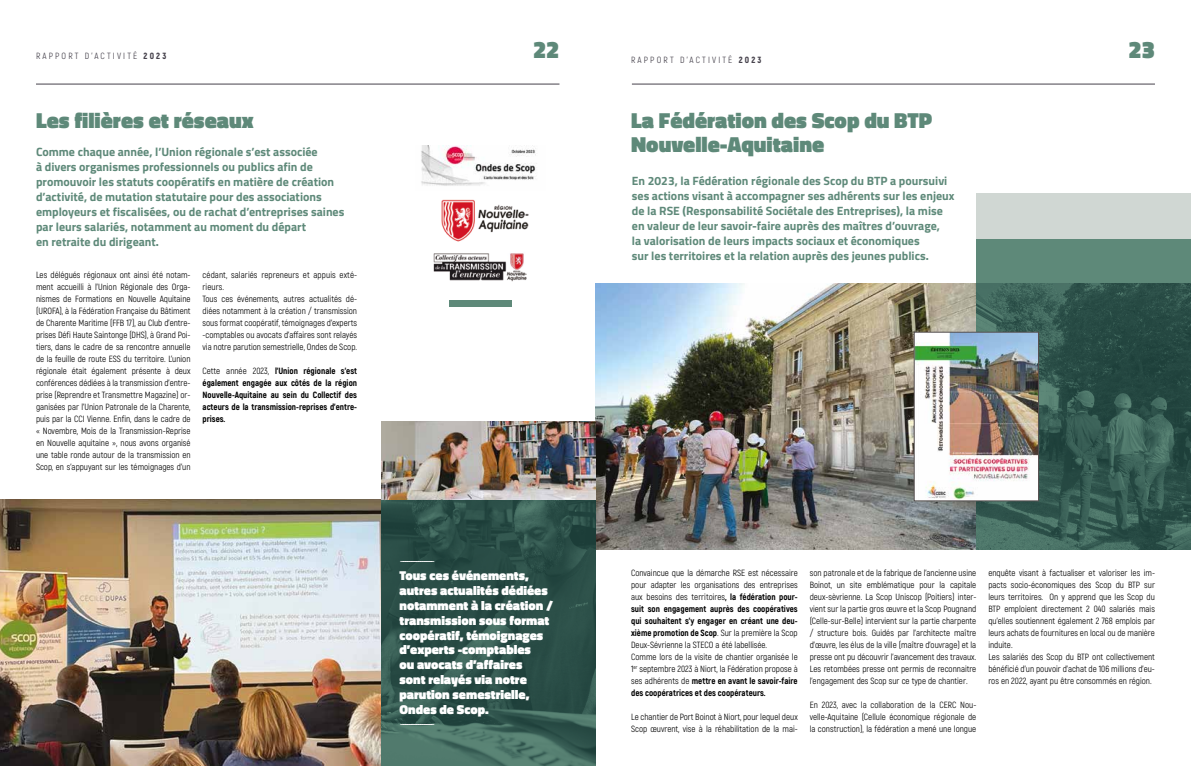
<style>
.page{position:relative;width:1191px;height:766px;background:#fff}
.page>*{position:absolute;margin:0;border:0;box-sizing:border-box;transform-origin:0 0}
.t1{font:900 24px "Titillium Web";color:#5e8979}
.t2{font:900 22px/24px "Titillium Web";color:#5e8979}
.t3{font:900 13px/14.8px "Titillium Web";color:#fff}
.t4{font:300 13px "Titillium Web";color:#fff}
.t5{font:700 12px/15px "Titillium Web";color:#5e8979}
.t6{font:9px/12px "Akrobat";color:#000}
.t7{font:800 9px/12px "Akrobat";color:#000;text-align:justify}
.t8{font:9px "Akrobat";letter-spacing:.24em;color:#46424c}
.s1{font-weight:900}
.s2{font-weight:400}
.s3{font-weight:800}
</style>
<div class="page">
<div style="left:976px;top:238px;width:215px;height:45px;background:#5e8979"></div>
<div style="left:976px;top:193px;width:215px;height:45px;background:#d0d7d3"></div>
<div style="left:449px;top:300px;width:63px;height:6px;background:#5e8979"></div>
<hr style="left:632px;top:84px;width:523px;height:1px;background:#46424c">
<hr style="left:36px;top:84px;width:523px;height:1px;background:#46424c">
<img style="left:595px;top:283px;width:381px;height:266px">
<svg style="left:976px;top:283px;width:215px;height:266px;background:#33574f"></svg>
<img style="left:433px;top:253px;width:94px;height:29px">
<img style="left:441px;top:199px;width:88px;height:43px">
<img style="left:421px;top:145px;width:116px;height:41px">
<img style="left:0;top:499px;width:381px;height:266px">
<img style="left:916px;top:334px;width:120px;height:165px">
<div style="left:914px;top:332px;width:124px;height:169px;border:1px solid #565050"></div>
<svg style="left:381px;top:499px;width:214px;height:266px;background:#30544d"></svg>
<img style="left:381px;top:421px;width:214px;height:78px">
<p class="t8" style="left:36px;top:51px;width:132px">RAPPORT D’ACTIVITÉ <span class="s1">2023</span></p>
<h1 class="t1" style="left:533px;top:32px;width:28px">22</h1>
<p class="t8" style="left:631px;top:55px;width:132px">RAPPORT D’ACTIVITÉ <span class="s1">2023</span></p>
<h2 class="t2" style="left:36px;top:108px;width:219px">Les filières et réseaux</h2>
<h2 class="t2" style="left:631px;top:108px;width:303px">La Fédération des Scop du BTP<br>Nouvelle-Aquitaine</h2>
<p class="t5" style="left:36px;top:144px;width:310px">Comme chaque année, l’Union régionale s’est associée<br>à divers organismes professionnels ou publics afin de promouvoir les statuts coopératifs en matière de création d’activité, de mutation statutaire pour des associations employeurs et fiscalisées, ou de rachat d’entreprises saines par leurs salariés, notamment au moment du départ<br>en retraite du dirigeant.</p>
<p class="t5" style="left:632px;top:172px;width:324px">En 2023, la Fédération régionale des Scop du BTP a poursuivi ses actions visant à accompagner ses adhérents sur les enjeux de la RSE (Responsabilité Sociétale des Entreprises), la mise en valeur de leur savoir-faire auprès des maîtres d’ouvrage,<br>la valorisation de leurs impacts sociaux et économiques<br>sur les territoires et la relation auprès des jeunes publics.</p>
<p class="t6" style="left:36px;top:269px;width:156px;text-align:justify">Les délégués régionaux ont ainsi été notam&shy;ment accueilli à l’Union Régionale des Orga&shy;nismes de Formations en Nouvelle Aquitaine (UROFA), à la Fédération Française du Bâtiment de Charente Maritime (FFB 17), au Club d’entre&shy;prises Défi Haute Saintonge (DHS), à Grand Poi&shy;tiers, dans le cadre de sa rencontre annuelle de la feuille de route ESS du territoire. L’union régionale était également présente à deux conférences dédiées à la transmission d’entre&shy;prise (Reprendre et Transmettre Magazine) or&shy;ganisées par l’Union Patronale de la Charente, puis par la CCI Vienne. Enfin, dans le cadre de « Novembre, Mois de la Transmission-Reprise en Nouvelle aquitaine », nous avons organisé une table ronde autour de la transmission en Scop, en s’appuyant sur les témoignages d’un</p>
<p class="t6" style="left:202px;top:269px;width:156px">cédant, salariés repreneurs et appuis exté&shy;rieurs.<br>Tous ces événements, autres actualités dé&shy;diées notamment à la création / transmission sous format coopératif, témoignages d’experts -comptables ou avocats d’affaires sont relayés via notre parution semestrielle, Ondes de Scop.</p>
<p class="t7" style="left:202px;top:365px;width:156px"><span class="s2">Cette année 2023,</span> l’Union régionale s’est également engagée aux côtés de la région Nouvelle-Aquitaine au sein du Collectif des acteurs de la transmission-reprises d’entre&shy;prises.</p>
<h1 class="t1" style="left:1128px;top:32px;width:28px">23</h1>
<h3 class="t4" style="left:399px;top:551px;width:37px">---------------</h3>
<h3 class="t3" style="left:399px;top:568px;width:155px">Tous ces événements, autres actualités dédiées notamment à la création / transmission sous format coopératif, témoignages d’experts -comptables<br>ou avocats d’affaires<br>sont relayés via notre parution semestrielle,<br>Ondes de Scop.</h3>
<h3 class="t4" style="left:399px;top:714px;width:37px">---------------</h3>
<p class="t6" style="left:631px;top:566px;width:168px">Convaincue que la démarche RSE est nécessaire pour adapter les organisations des entreprises aux besoins des territoires<span class="s3">, la fédération pour&shy;suit son engagement auprès des coopératives qui souhaitent s’y engager en créant une deu&shy;xième promotion de Scop</span>. Sur la première la Scop Deux-Sévrienne la STECO a été labellisée.<br>Comme lors de la visite de chantier organisée le 1<sup>er</sup> septembre 2023 à Niort, la Fédération propose à ses adhérents de <span class="s3">mettre en avant le savoir-faire des coopératrices et des coopérateurs.</span></p>
<p class="t6" style="left:631px;top:710px;width:168px">Le chantier de Port Boinot à Niort, pour lequel deux<br>Scop œuvrent, vise à la réhabilitation de la mai-</p>
<p class="t6" style="left:809px;top:566px;width:168px;text-align:justify">son patronale et de la fabrique de l’ancienne usine Boinot, un site emblématique pour la capitale deux-sèvrienne. La Scop Uniscop (Poitiers) inter&shy;vient sur la partie gros œuvre et la Scop Pougnand (Celle-sur-Belle) intervient sur la partie charpente / structure bois. Guidés par l’architecte maître d’œuvre, les élus de la ville (maître d’ouvrage) et la presse ont pu découvrir l’avancement des travaux.<br>Les retombées presse ont permis de reconnaitre l’engagement des Scop sur ce type de chantier.</p>
<p class="t6" style="left:809px;top:698px;width:168px;text-align:justify">En 2023, avec la collaboration de la CERC Nou&shy;velle-Aquitaine (Cellule économique régionale de la construction), la fédération a mené une longue</p>
<p class="t6" style="left:988px;top:566px;width:168px">enquête visant à factualiser et valoriser les im&shy;pacts socio-économiques des Scop du BTP sur leurs territoires. On y apprend que les Scop du BTP emploient directement 2 040 salariés mais qu’elles soutiennent également 2 768 emplois par leurs achats de fournitures en local ou de manière induite.<br>Les salariés des Scop du BTP ont collectivement bénéficié d’un pouvoir d’achat de 106 millions d’eu&shy;ros en 2022, ayant pu être consommés en région.</p>
</div>
